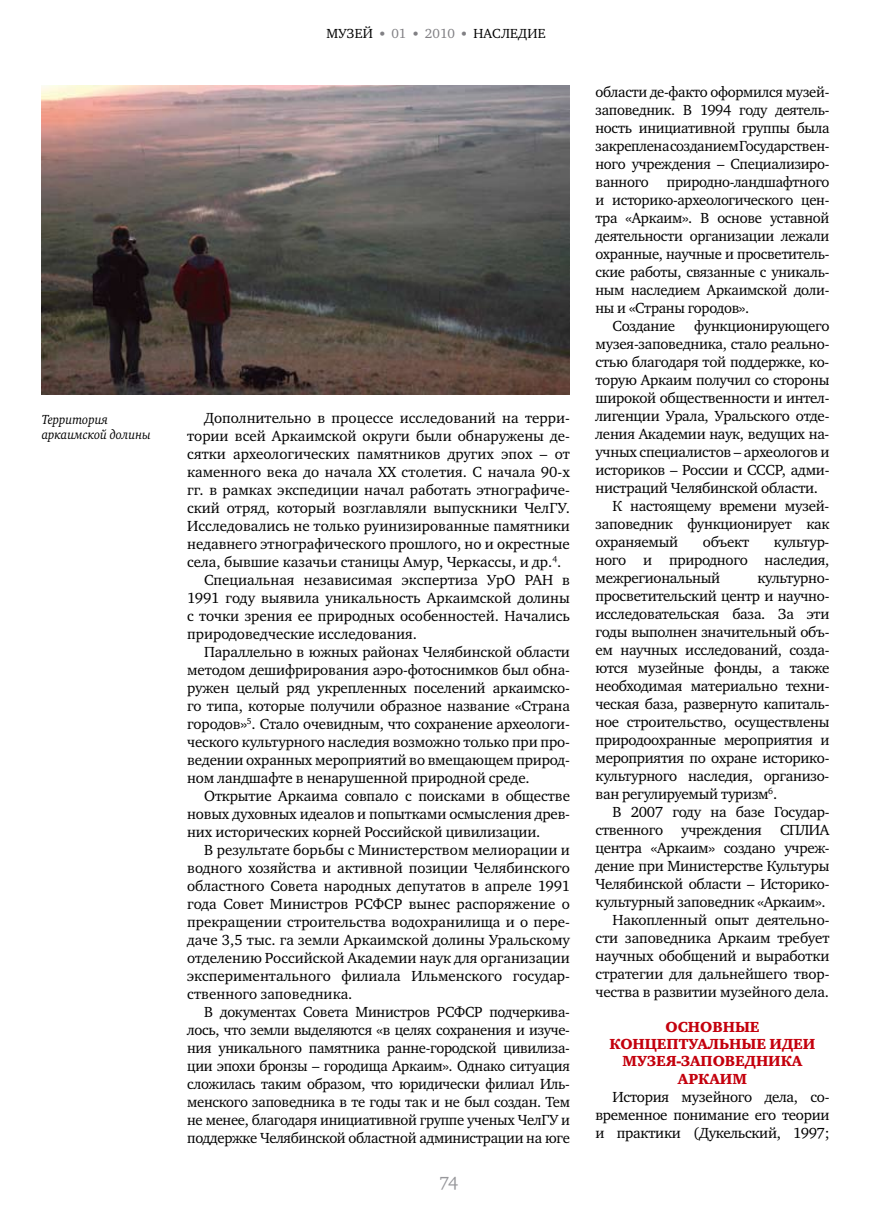
<style>
.page{position:relative;width:872px;height:1212px;background:#fff}
.page>*{position:absolute;margin:0;border:0;box-sizing:border-box;transform-origin:0 0}
.t1{font:18px "Charter C";color:#97979b}
.t2{font:15px/18px "Charter C";letter-spacing:-.01em;color:#000;text-align:justify}
.t3{font:15px/17.2px "Charter Black C";color:#c4000d;text-align:center}
.t4{font:italic 13.5px/15px "Charter C";color:#000;scale:.9 1}
.t5{font:13.5px "Charter C";letter-spacing:.14em;color:#000}
.t6{font:13.5px "Charter C";letter-spacing:-.01em;color:#818084}
</style>
<div class="page">
<img style="left:42px;top:85px;width:528px;height:309px">
<p class="t4" style="left:42px;top:412px;width:122px">Территория аркаимской долины</p>
<p class="t5" style="left:326px;top:26px;width:48px">музей</p>
<p class="t6" style="left:380px;top:26px;width:28px">● 01</p>
<p class="t6" style="left:413px;top:26px;width:43px">● 2010</p>
<p class="t5" style="left:462px;top:26px;width:85px"><sup>●</sup> наследие</p>
<p class="t2" style="left:204px;top:409px;width:367px">Дополнительно в процессе исследований на терри-</p>
<p class="t2" style="left:187px;top:427px;width:384px">тории всей Аркаимской округи были обнаружены де-</p>
<p class="t2" style="left:187px;top:445px;width:384px">сятки археологических памятников других эпох – от</p>
<p class="t2" style="left:187px;top:463px;width:384px">каменного века до начала XX столетия. С начала 90-х</p>
<p class="t2" style="left:187px;top:481px;width:384px">гг. в рамках экспедиции начал работать этнографиче-</p>
<p class="t2" style="left:187px;top:499px;width:384px">ский отряд, который возглавляли выпускники ЧелГУ.</p>
<p class="t2" style="left:187px;top:517px;width:384px">Исследовались не только руинизированные памятники</p>
<p class="t2" style="left:187px;top:535px;width:384px">недавнего этнографического прошлого, но и окрестные</p>
<p class="t2" style="left:187px;top:553px;width:376px">села, бывшие казачьи станицы Амур, Черкассы, и др.<sup>4</sup>.</p>
<p class="t2" style="left:204px;top:571px;width:331px">Специальная независимая экспертиза УрО РАН</p>
<p class="t2" style="left:187px;top:571px;width:384px;text-indent:375px">в 1991 году выявила уникальность Аркаимской долины с точки зрения ее природных особенностей. Начались природоведческие исследования.</p>
<p class="t2" style="left:187px;top:643px;width:384px;text-indent:17px">Параллельно в южных районах Челябинской области методом дешифрирования аэро-фотоснимков был обна&shy;ружен целый ряд укрепленных поселений аркаимско&shy;го типа, которые получили образное название «Страна городов»<sup>5</sup>. Стало очевидным, что сохранение археологи&shy;ческого культурного наследия возможно только при про&shy;ведении охранных мероприятий во вмещающем природ&shy;ном ландшафте в ненарушенной природной среде.</p>
<p class="t2" style="left:187px;top:787px;width:384px;text-indent:17px">Открытие Аркаима совпало с поисками в обществе новых духовных идеалов и попытками осмысления древ&shy;них исторических корней Российской цивилизации.</p>
<p class="t2" style="left:187px;top:841px;width:384px;text-indent:17px">В результате борьбы с Министерством мелиорации и водного хозяйства и активной позиции Челябинского областного Совета народных депутатов в апреле 1991 года Совет Министров РСФСР вынес распоряжение о прекращении строительства водохранилища и о пере&shy;даче 3,5 тыс. га земли Аркаимской долины Уральскому отделению Российской Академии наук для организации экспериментального филиала Ильменского государ&shy;ственного заповедника.</p>
<p class="t2" style="left:187px;top:1003px;width:384px;text-indent:17px">В документах Совета Министров РСФСР подчеркива&shy;лось, что земли выделяются «в целях сохранения и изуче&shy;ния уникального памятника ранне-городской цивилиза&shy;ции эпохи бронзы – городища Аркаим». Однако ситуация сложилась таким образом, что юридически филиал Иль&shy;менского заповедника в те годы так и не был создан. Тем не менее, благодаря инициативной группе ученых ЧелГУ и поддержке Челябинской областной администрации на юге</p>
<p class="t1" style="left:439px;top:1173px;width:21px">74</p>
<p class="t2" style="left:595px;top:83px;width:235px">области де-факто оформился музей-</p>
<p class="t2" style="left:595px;top:101px;width:235px">заповедник. В 1994 году деятель-</p>
<p class="t2" style="left:595px;top:119px;width:235px">ность инициативной группы была</p>
<p class="t2" style="left:595px;top:137px;width:235px">закреплена созданием Государствен-</p>
<p class="t2" style="left:595px;top:155px;width:235px">ного учреждения – Специализиро-</p>
<p class="t2" style="left:595px;top:173px;width:235px">ванного природно-ландшафтного</p>
<p class="t2" style="left:595px;top:191px;width:235px">и историко-археологического цен-</p>
<p class="t2" style="left:595px;top:209px;width:235px">тра «Аркаим». В основе уставной</p>
<p class="t2" style="left:595px;top:227px;width:235px">деятельности организации лежали</p>
<p class="t2" style="left:595px;top:245px;width:235px">охранные, научные и просветитель-</p>
<p class="t2" style="left:595px;top:263px;width:235px">ские работы, связанные с уникаль-</p>
<p class="t2" style="left:595px;top:281px;width:235px">ным наследием Аркаимской доли-</p>
<p class="t2" style="left:595px;top:299px;width:155px">ны и «Страны городов».</p>
<p class="t2" style="left:612px;top:317px;width:64px">Создание</p>
<p class="t2" style="left:595px;top:317px;width:235px;text-indent:99px">функционирующего музея-заповедника, стало реально&shy;стью благодаря той поддержке, ко&shy;торую Аркаим получил со стороны широкой общественности и интел&shy;лигенции Урала, Уральского отде&shy;ления Академии наук, ведущих на&shy;учных специалистов – археологов и историков – России и СССР</p>
<p class="t2" style="left:782px;top:461px;width:49px">, адми-</p>
<p class="t2" style="left:595px;top:479px;width:224px">нистраций Челябинской области.</p>
<p class="t2" style="left:612px;top:497px;width:218px">К настоящему времени музей-</p>
<p class="t2" style="left:595px;top:515px;width:235px">заповедник функционирует как</p>
<p class="t2" style="left:595px;top:533px;width:84px">охраняемый</p>
<p class="t2" style="left:703px;top:533px;width:48px">объект</p>
<p class="t2" style="left:595px;top:533px;width:235px;text-indent:178px">культур&shy;ного и природного наследия, межрегиональный</p>
<p class="t2" style="left:595px;top:569px;width:235px;text-indent:162px">культурно&shy;просветительский центр и научно&shy;исследовательская база. За эти годы выполнен значительный объ&shy;ем научных исследований, созда&shy;ются музейные фонды, а также необходимая материально техни&shy;ческая база, развернуто капиталь&shy;ное строительство, осуществлены природоохранные мероприятия и мероприятия по охране историко&shy;культурного наследия, организо&shy;ван регулируемый туризм<sup>6</sup>.</p>
<p class="t2" style="left:612px;top:803px;width:218px">В 2007 году на базе Государ-</p>
<p class="t2" style="left:595px;top:821px;width:216px">ственного учреждения СПЛИА</p>
<p class="t2" style="left:595px;top:839px;width:235px">центра «Аркаим» создано учреж-</p>
<p class="t2" style="left:595px;top:857px;width:235px">дение при Министерстве Культуры</p>
<p class="t2" style="left:595px;top:875px;width:235px">Челябинской области – Историко-</p>
<p class="t2" style="left:595px;top:893px;width:232px">культурный заповедник «Аркаим».</p>
<p class="t2" style="left:612px;top:911px;width:218px">Накопленный опыт деятельно-</p>
<p class="t2" style="left:595px;top:929px;width:235px">сти заповедника Аркаим требует</p>
<p class="t2" style="left:595px;top:947px;width:235px">научных обобщений и выработки</p>
<p class="t2" style="left:595px;top:965px;width:235px">стратегии для дальнейшего твор-</p>
<p class="t2" style="left:595px;top:983px;width:235px">чества в развитии музейного дела.</p>
<p class="t3" style="left:609px;top:1018px;width:207px">Основные концептуальные идеи музея-заповедника<br>Аркаим</p>
<p class="t2" style="left:595px;top:1088px;width:235px;text-indent:17px">История музейного дела, со&shy;временное понимание его теории и практики (Дукельский, 1997;</p>
</div>
